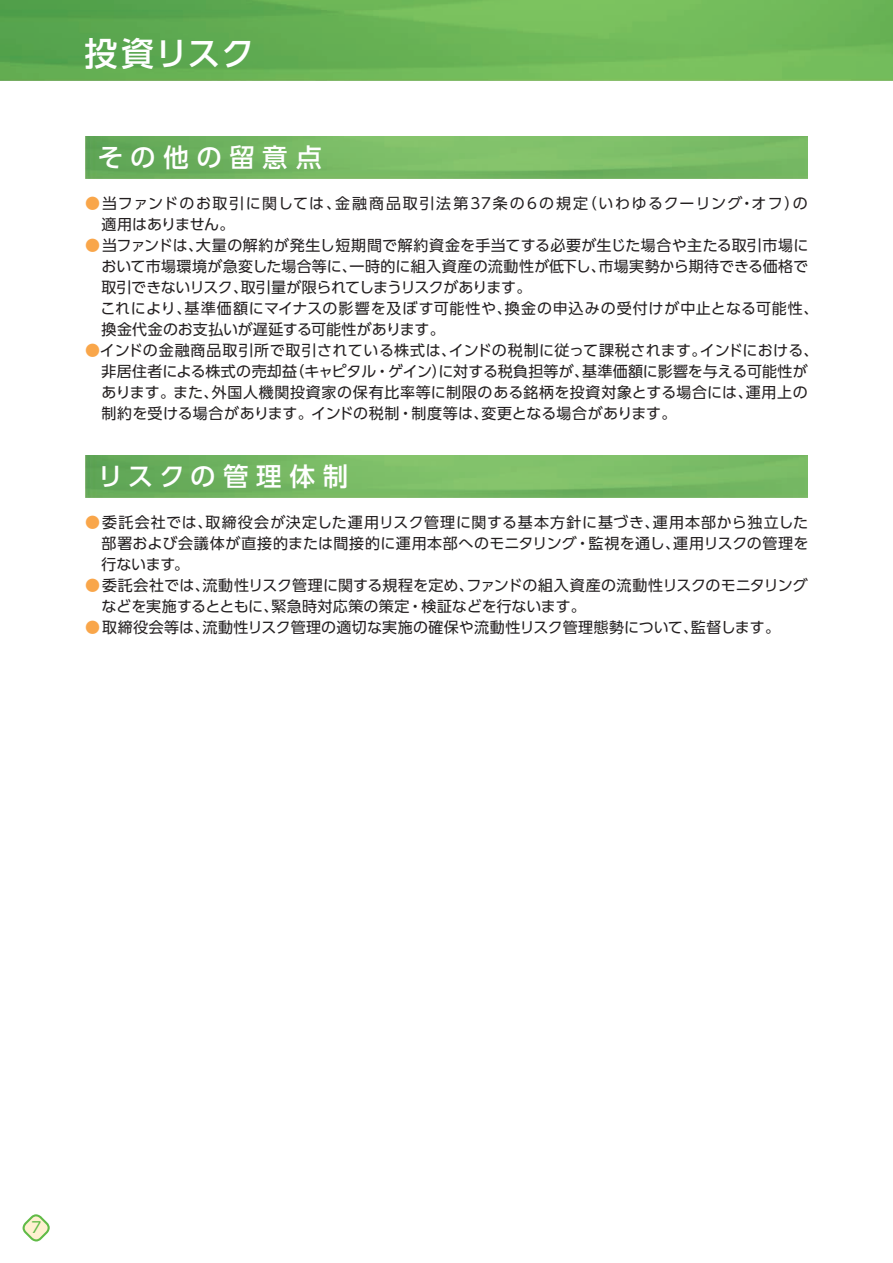
<style>
.page{position:relative;width:893px;height:1263px;background:#fff}
.page>*{position:absolute;margin:0;border:0;box-sizing:border-box;transform-origin:0 0}
.t1{font:500 33px "UD Shin Go Pro";letter-spacing:.03em;color:#fff}
.t2{font:500 25.5px "UD Shin Go Pro";letter-spacing:.29em;color:#fff}
.t3{font:15px/21px "UD Shin Go Pro";letter-spacing:.02em;color:#231f20}
.t4{font:15px/21px "UD Shin Go Pro";letter-spacing:.095em;color:#231f20}
.t5{font:15px "UD Shin Go Pro";color:#60bb46}
.s1{color:#f9a64a}
</style>
<div class="page">
<img style="left:0;top:0;width:893px;height:81px">
<svg style="left:22px;top:1214px;width:28px;height:28px"></svg>
<img style="left:85px;top:136px;width:723px;height:43px">
<img style="left:85px;top:455px;width:723px;height:43px">
<h1 class="t1" style="left:84px;top:26px;width:172px">投資リスク</h1>
<h2 class="t2" style="left:98px;top:137px;width:225px">その他の留意点</h2>
<p class="t4" style="left:102px;top:192px;width:708px;text-indent:-17px"><span class="s1">●</span>当ファンドのお取引に関しては、金融商品取引法第37条の6の規定（いわゆるクーリング・オフ）の適用はありません。</p>
<p class="t3" style="left:100px;top:234px;width:720px;text-indent:-15px"><span class="s1">●</span>当ファンドは、大量の解約が発生し短期間で解約資金を手当てする必要が生じた場合や主たる取引市場において市場環境が急変した場合等に、一時的に組入資産の流動性が低下し、市場実勢から期待できる価格で取引できないリスク、取引量が限られてしまうリスクがあります。<br>これにより、基準価額にマイナスの影響を及ぼす可能性や、換金の申込みの受付けが中止となる可能性、換金代金のお支払いが遅延する可能性があります。</p>
<p class="t3" style="left:102px;top:339px;width:718px;text-indent:-17px"><span class="s1">●</span>インドの金融商品取引所で取引されている株式は、インドの税制に従って課税されます。インドにおける、非居住者による株式の売却益（キャピタル・ゲイン）に対する税負担等が、基準価額に影響を与える可能性があります。また、外国人機関投資家の保有比率等に制限のある銘柄を投資対象とする場合には、運用上の制約を受ける場合があります。インドの税制・制度等は、変更となる場合があります。</p>
<h2 class="t2" style="left:98px;top:456px;width:252px">リスクの管理体制</h2>
<p class="t3" style="left:102px;top:511px;width:708px;text-align:justify;text-indent:-16px"><span class="s1">●</span>委託会社では、取締役会が決定した運用リスク管理に関する基本方針に基づき、運用本部から独立した部署および会議体が直接的または間接的に運用本部へのモニタリング・監視を通し、運用リスクの管理を行ないます。</p>
<p class="t3" style="left:102px;top:574px;width:708px;text-indent:-17px"><span class="s1">●</span>委託会社では、流動性リスク管理に関する規程を定め、ファンドの組入資産の流動性リスクのモニタリングなどを実施するとともに、緊急時対応策の策定・検証などを行ないます。</p>
<p class="t3" style="left:85px;top:616px;width:696px"><span class="s1">●</span>取締役会等は、流動性リスク管理の適切な実施の確保や流動性リスク管理態勢について、監督します。</p>
<p class="t5" style="left:31px;top:1215px;width:11px">7</p>
</div>
